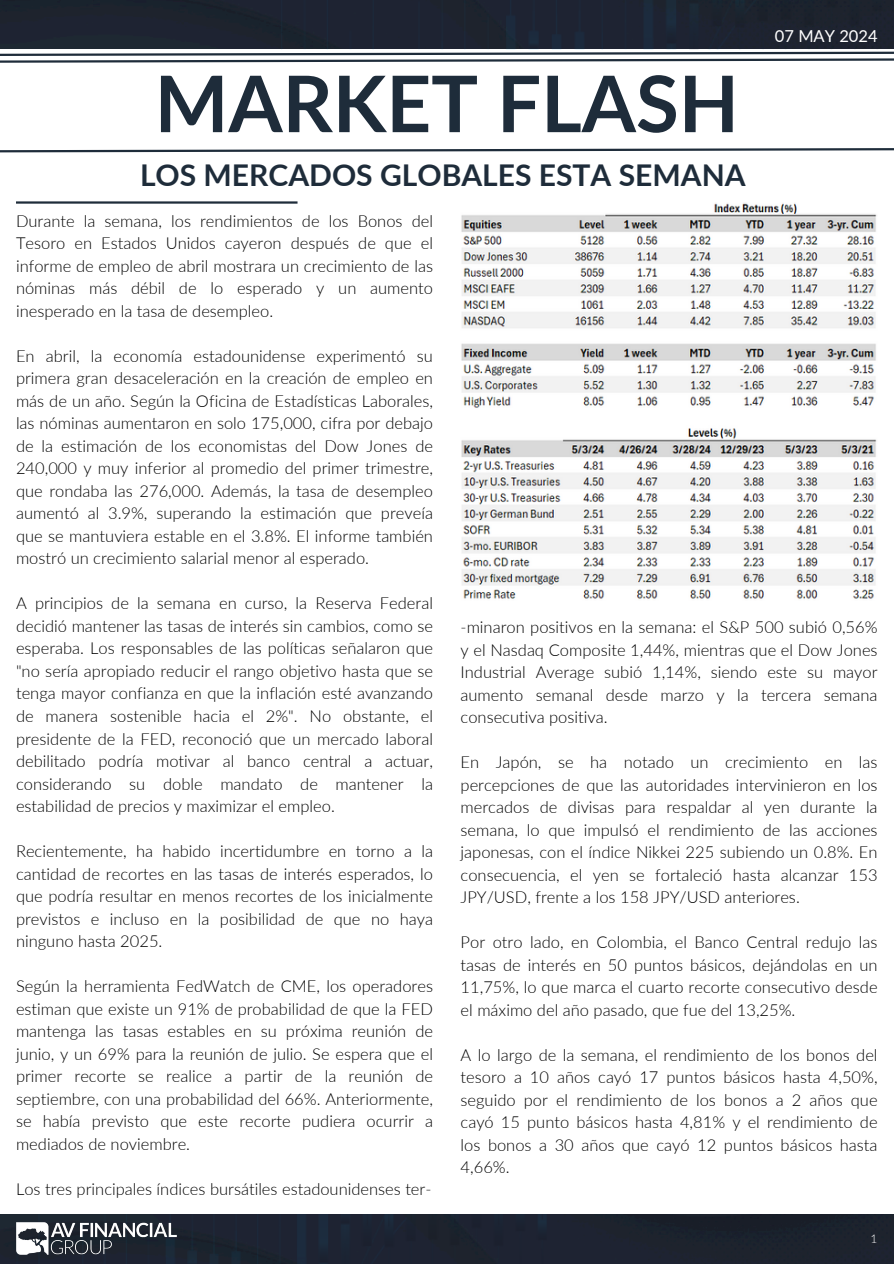
<style>
.page{position:relative;width:894px;height:1264px;background:#fff}
.page>*{position:absolute;margin:0;border:0;box-sizing:border-box;transform-origin:0 0}
.t1{font:700 78px "Lato";color:#1e2c3a}
.t2{font:700 30px "Lato";color:#1e2c3a}
.t3{font:300 16.5px/22.5px "Lato";color:#000;text-align:justify}
.t4{font:16.5px "Lato";color:#fff}
.t5{font:300 12px "Lato";color:#fff}
</style>
<div class="page">
<svg style="left:0;top:51px;width:893px;height:12px"></svg>
<svg style="left:0;top:148px;width:893px;height:5px"></svg>
<hr style="left:16px;top:201px;width:281px;height:3px;background:#1e2c3a">
<div style="left:0;top:0;width:260px;height:49px;background:#1e2332"></div>
<div style="left:260px;top:0;width:633px;height:49px;background:#1e2332"></div>
<div style="left:557px;top:1214px;width:336px;height:49px;background:#1e232d"></div>
<div style="left:0;top:1214px;width:557px;height:49px;background:#1e2332"></div>
<img style="left:11px;top:1214px;width:170px;height:49px">
<img style="left:461px;top:203px;width:415px;height:396px">
<h2 class="t1" style="left:155px;top:55px;width:585px">MARKET FLASH</h2>
<p class="t2" style="left:140px;top:156px;width:607px">LOS MERCADOS GLOBALES ESTA SEMANA</p>
<p class="t4" style="left:774px;top:26px;width:104px">07 MAY 2024</p>
<p class="t3" style="left:16px;top:209px;width:418px">Durante la semana, los rendimientos de los Bonos del Tesoro en Estados Unidos cayeron después de que el informe de empleo de abril mostrara un crecimiento de las nóminas más débil de lo esperado y un aumento inesperado en la tasa de desempleo.</p>
<p class="t3" style="left:16px;top:344px;width:418px">En abril, la economía estadounidense experimentó su primera gran desaceleración en la creación de empleo en más de un año. Según la Oficina de Estadísticas Laborales, las nóminas aumentaron en solo 175,000, cifra por debajo de la estimación de los economistas del Dow Jones de 240,000 y muy inferior al promedio del primer trimestre, que rondaba las 276,000. Además, la tasa de desempleo aumentó al 3.9%, superando la estimación que preveía que se mantuviera estable en el 3.8%. El informe también mostró un crecimiento salarial menor al esperado.</p>
<p class="t3" style="left:16px;top:592px;width:418px">A principios de la semana en curso, la Reserva Federal decidió mantener las tasas de interés sin cambios, como se esperaba. Los responsables de las políticas señalaron que "no sería apropiado reducir el rango objetivo hasta que se tenga mayor confianza en que la inflación esté avanzando de manera sostenible hacia el 2%". No obstante, el presidente de la FED, reconoció que un mercado laboral debilitado podría motivar al banco central a actuar, considerando su doble mandato de mantener la estabilidad de precios y maximizar el empleo.</p>
<p class="t3" style="left:16px;top:839px;width:418px">Recientemente, ha habido incertidumbre en torno a la cantidad de recortes en las tasas de interés esperados, lo que podría resultar en menos recortes de los inicialmente previstos e incluso en la posibilidad de que no haya ninguno hasta 2025.</p>
<p class="t3" style="left:16px;top:974px;width:418px">Según la herramienta FedWatch de CME, los operadores estiman que existe un 91% de probabilidad de que la FED mantenga las tasas estables en su próxima reunión de junio, y un 69% para la reunión de julio. Se espera que el primer recorte se realice a partir de la reunión de septiembre, con una probabilidad del 66%. Anteriormente, se había previsto que este recorte pudiera ocurrir a mediados de noviembre.</p>
<p class="t3" style="left:16px;top:1177px;width:417px">Los tres principales índices bursátiles estadounidenses ter-</p>
<p class="t3" style="left:460px;top:615px;width:418px">-minaron positivos en la semana: el S&amp;P 500 subió 0,56% y el Nasdaq Composite 1,44%, mientras que el Dow Jones Industrial Average subió 1,14%, siendo este su mayor aumento semanal desde marzo y la tercera semana consecutiva positiva.</p>
<p class="t3" style="left:460px;top:750px;width:418px">En Japón, se ha notado un crecimiento en las percepciones de que las autoridades intervinieron en los mercados de divisas para respaldar al yen durante la semana, lo que impulsó el rendimiento de las acciones japonesas, con el índice Nikkei 225 subiendo un 0.8%. En consecuencia, el yen se fortaleció hasta alcanzar 153<br>JPY/USD, frente a los 158 JPY/USD anteriores.</p>
<p class="t3" style="left:460px;top:930px;width:418px">Por otro lado, en Colombia, el Banco Central redujo las tasas de interés en 50 puntos básicos, dejándolas en un 11,75%, lo que marca el cuarto recorte consecutivo desde el máximo del año pasado, que fue del 13,25%.</p>
<p class="t3" style="left:460px;top:1043px;width:418px">A lo largo de la semana, el rendimiento de los bonos del tesoro a 10 años cayó 17 puntos básicos hasta 4,50%, seguido por el rendimiento de los bonos a 2 años que cayó 15 punto básicos hasta 4,81% y el rendimiento de los bonos a 30 años que cayó 12 puntos básicos hasta 4,66%.</p>
<p class="t5" style="left:870px;top:1231px;width:8px">1</p>
</div>
